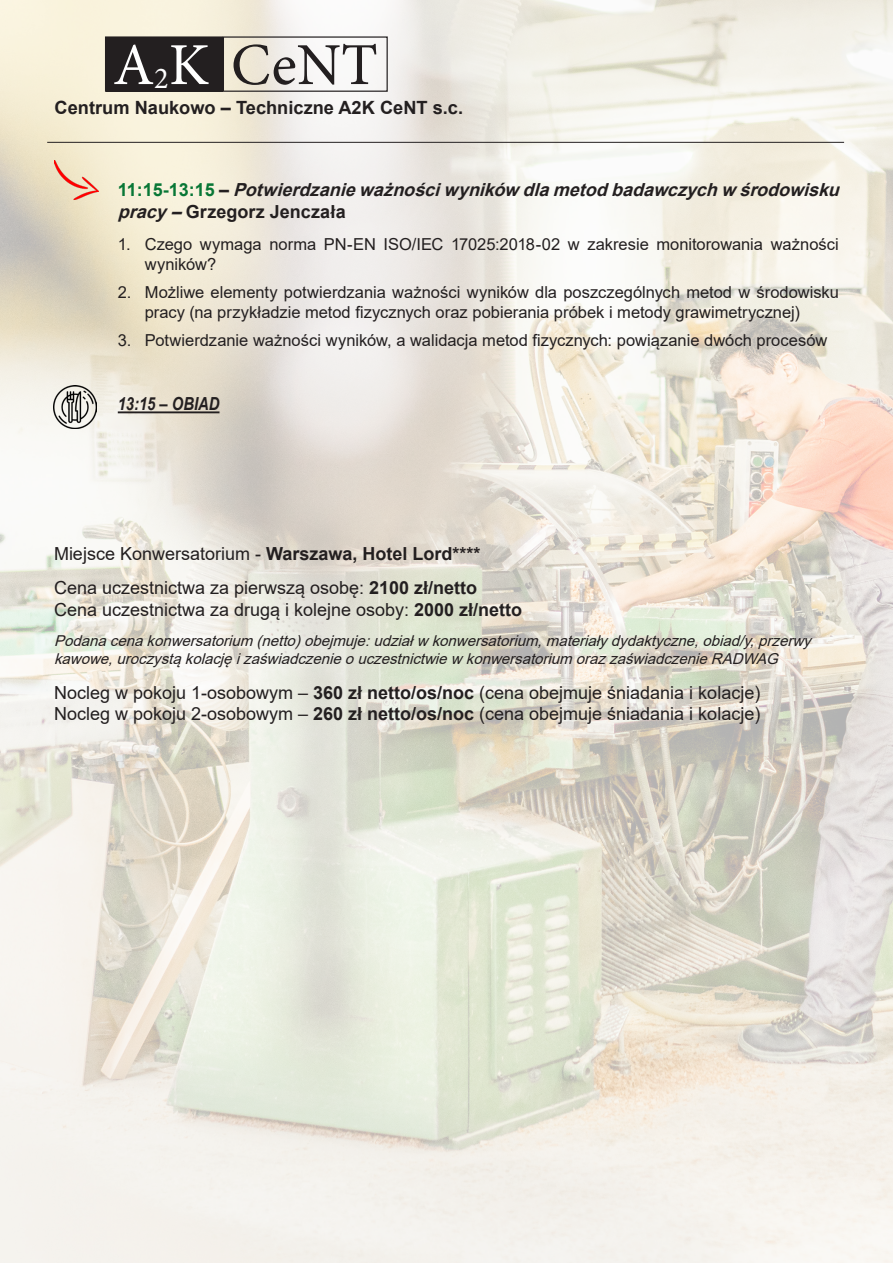
<style>
.page{position:relative;width:893px;height:1263px;background:#fff}
.page>*{position:absolute;margin:0;border:0;box-sizing:border-box;transform-origin:0 0}
.t1{font:59.55px "Minion Pro";color:#231f20}
.t2{font:700 18.3px "Arial";color:#231f20}
.t3{font:18px/21.6px "Arial";color:#231f20}
.t4{font:italic 700 18px/21.6px "Arial";color:#231f20}
.t5{font:italic 700 18px "Arial Narrow";color:#231f20}
.t6{font:16.5px/19.8px "Arial";color:#231f20}
.t7{font:italic 15px/18px "Arial";color:#231f20}
.s1{color:#fff}
.s2{font-size:30.45px;color:#fff}
.s3{font-style:normal;color:#087736}
.s4{font-style:normal}
.s5{font-weight:700}
</style>
<div class="page">
<img style="left:1px;top:0;width:892px;height:1262px">
<div style="left:106px;top:37px;width:116px;height:54px;background:#231f20"></div>
<div style="left:105px;top:36px;width:118px;height:56px;border:1px solid #231f20"></div>
<div style="left:223px;top:36px;width:165px;height:56px;border:1px solid #231f20"></div>
<hr style="left:47px;top:142px;width:797px;height:1px;background:#231f20">
<hr style="left:118px;top:411px;width:101px;height:2px;background:#231f20">
<img style="left:54px;top:386px;width:42px;height:42px">
<img style="left:54px;top:161px;width:45px;height:39px">
<p class="t1" style="left:113px;top:25px;width:266px"><span class="s1">A</span><span class="s2">2</span><span class="s1">K</span> CeNT</p>
<p class="t2" style="left:55px;top:95px;width:410px">Centrum Naukowo – Techniczne A2K CeNT s.c.</p>
<p class="t4" style="left:118px;top:179px;width:730px"><span class="s3">1 1 : 1 5 - 1 3 : 1 5</span> <span class="s4">–</span> Potwierdzanieważnościwyników dlametodbadawczychw środowisku pracy–<span class="s4">Grzegorz Jenczała</span></p>
<p class="t6" style="left:145px;top:234px;width:696px;text-indent:-27px">1. Czego wymaga norma PN-EN ISO/IEC 17025:2018-02 w zakresie monitorowania ważności wyników?</p>
<p class="t6" style="left:145px;top:282px;width:696px;text-indent:-27px">2. Możliwe elementy potwierdzania ważności wyników dla poszczególnych metod w środowisku pracy (na przykładzie metod fizycznych oraz pobierania próbek i metody grawimetrycznej)</p>
<p class="t6" style="left:118px;top:331px;width:711px">3. Potwierdzanie ważności wyników, a walidacja metod fizycznych: powiązanie dwóch procesów</p>
<p class="t5" style="left:118px;top:390px;width:103px">13:15 – OBIAD</p>
<p class="t3" style="left:54px;top:542px;width:428px">Miejsce Konwersatorium - <span class="s5">Warszawa, Hotel Lord****</span></p>
<p class="t3" style="left:54px;top:577px;width:470px">Cena uczestnictwa za pierwszą osobę: <span class="s5">2100 zł/netto<br></span>Cena uczestnictwa za drugą i kolejne osoby: <span class="s5">2000 zł/netto</span></p>
<p class="t7" style="left:54px;top:632px;width:764px">Podanacenakonwersatorium (netto)obejmuje:udziałw konwersatorium,materiałydydaktyczne,obiad/y,przerwy kawowe,uroczystąkolacjęi zaświadczenieo uczestnictwiew konwersatorium orazzaświadczenieRADWAG</p>
<p class="t3" style="left:54px;top:681px;width:708px">Nocleg w pokoju 1-osobowym – <span class="s5">360 zł netto/os/noc</span> (cena obejmuje śniadania i kolacje)<br>Nocleg w pokoju 2-osobowym – <span class="s5">260 zł netto/os/noc</span> (cena obejmuje śniadania i kolacje)</p>
</div>
